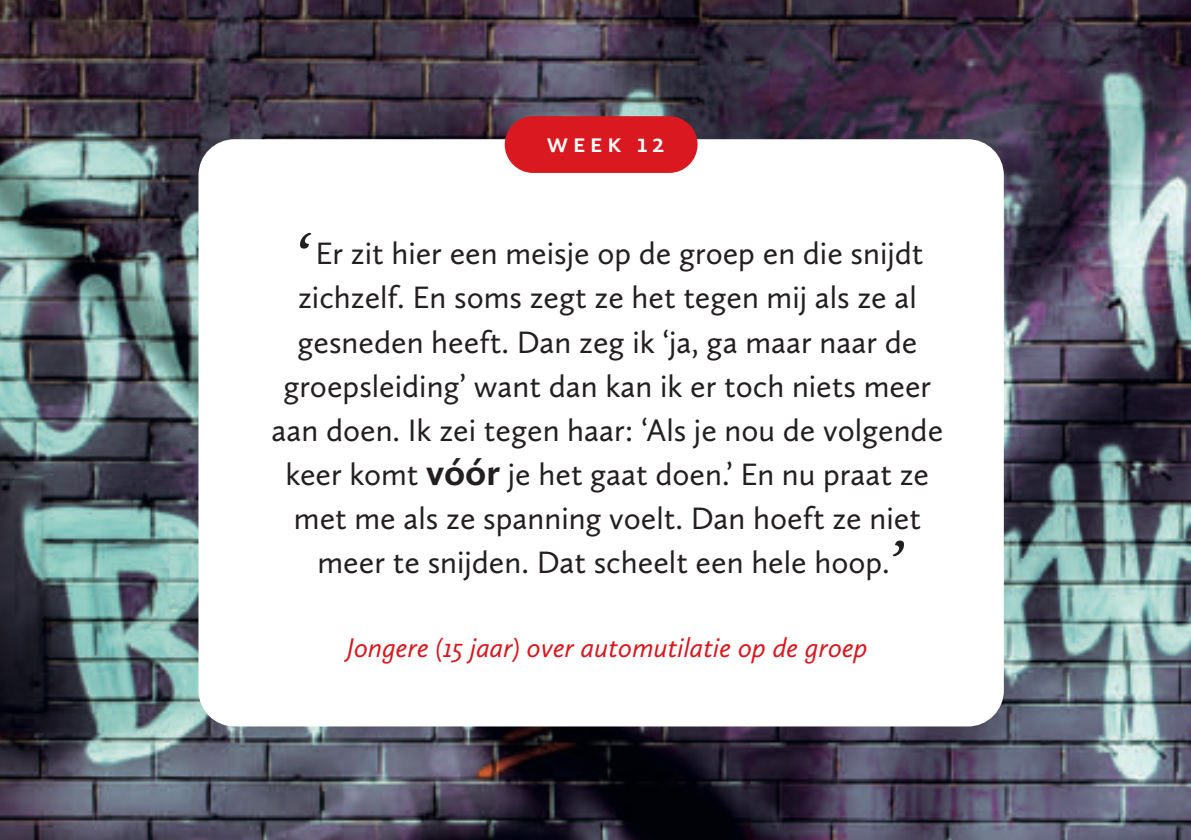
<style>
.page{position:relative;width:1191px;height:840px;background:#fff}
.page>*{position:absolute;margin:0;border:0;box-sizing:border-box;transform-origin:0 0}
.t1{font:32px/44px "Calluna Sans";color:#231f20;text-align:center}
.t2{font:italic 28px "Calluna Sans";color:#d9181f}
.t3{font:600 28px "Calluna Sans";letter-spacing:.15em;color:#fff}
.s1{font-family:"Dolly";font-style:italic;font-size:60px}
.s2{font-weight:700;font-size:38px}
</style>
<div class="page">
<img style="left:0;top:0;width:1191px;height:839px">
<div style="left:198px;top:139px;width:805px;height:587px;background:#fff;border-radius:36px"></div>
<div style="left:505px;top:116px;width:192px;height:57px;background:#d9181f;border-radius:28px"></div>
<p class="t3" style="left:546px;top:125px;width:119px">week 12</p>
<p class="t1" style="left:271px;top:231px;width:673px"><span class="s1">‘</span>Er zit hier een meisje op de groep en die snijdt zichzelf. En soms zegt ze het tegen mij als ze al gesneden heeft. Dan zeg ik ‘ja, ga maar naar de groepsleiding’ want dan kan ik er toch niets meer aan doen. Ik zei tegen haar: ‘Als je nou de volgende keer komt <span class="s2">vóór</span> je het gaat doen.’ En nu praat ze met me als ze spanning voelt. Dan hoeft ze niet meer te snijden. Dat scheelt een hele hoop.<span class="s1">’</span></p>
<p class="t2" style="left:347px;top:630px;width:522px">Jongere (15 jaar) over automutilatie op de groep</p>
</div>
